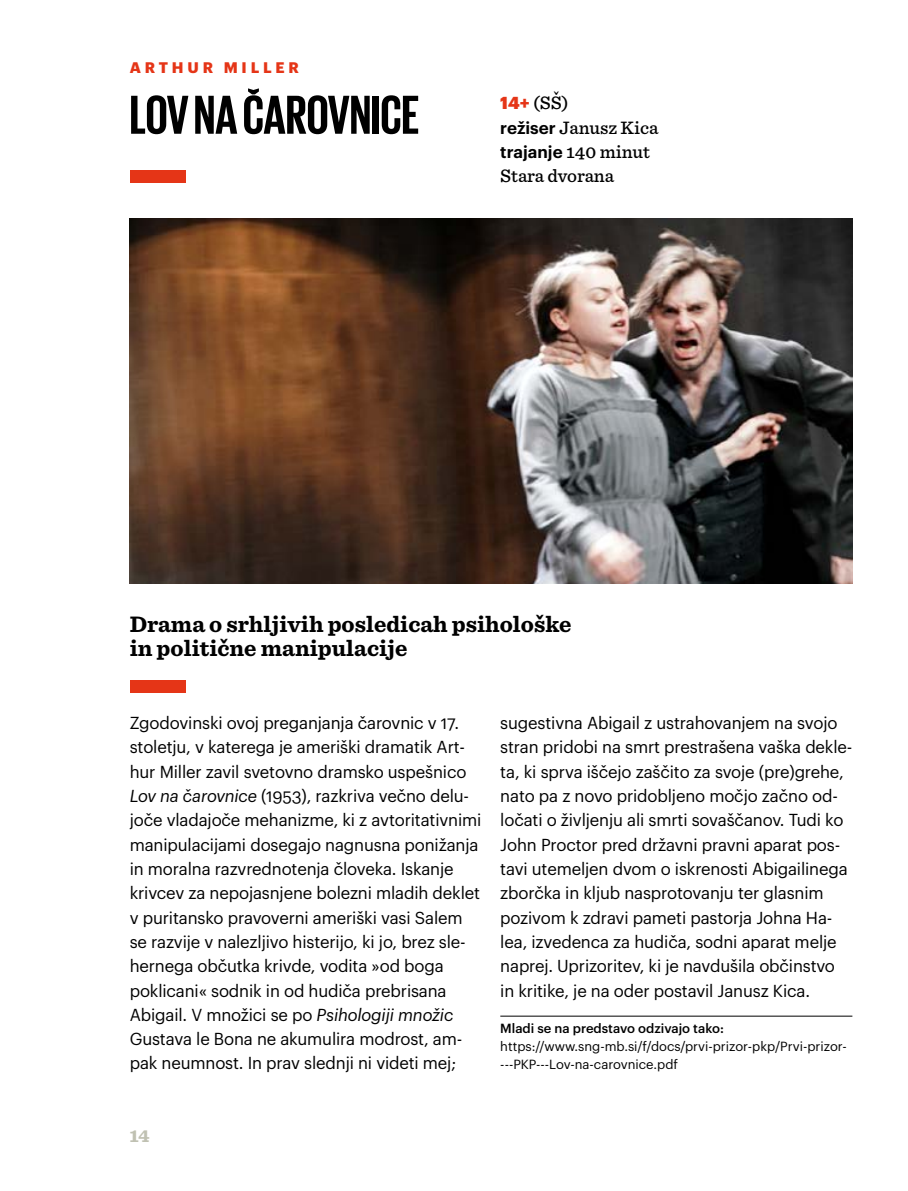
<style>
.page{position:relative;width:908px;height:1191px;background:#fff}
.page>*{position:absolute;margin:0;border:0;box-sizing:border-box;transform-origin:0 0}
.t1{font:700 56px "Giorgio Sans";color:#000}
.t2{font:700 23.4px/24.2px "Sentinel";color:#000}
.t3{font:500 18.8px/24.2px "Sentinel";color:#000}
.t4{font:900 18px "Sentinel";color:#c0c1b2}
.t5{font:17px/24.2px "Graphik";letter-spacing:-.01em;color:#000}
.t6{font:600 17px "Graphik";color:#000}
.t7{font:700 15px "Graphik";letter-spacing:.255em;color:#e53517}
.t8{font:13px/18px "Graphik";color:#000}
.t9{font:500 13px "Graphik";color:#000}
.s1{font-family:"Graphik";font-weight:900;font-size:17px;color:#e53517}
.s2{font-family:"Graphik";font-weight:600;font-size:17px}
.s3{font-family:"Sentinel";font-weight:500;font-size:18.8px}
.s4{font-style:italic}
</style>
<div class="page">
<div style="left:130px;top:680px;width:55px;height:12px;background:#e53517"></div>
<img style="left:130px;top:219px;width:722px;height:364px">
<div style="left:130px;top:170px;width:55px;height:12px;background:#e53517"></div>
<hr style="left:500px;top:1015px;width:352px;height:1px;background:#000">
<p class="t7" style="left:130px;top:56px;width:171px">ARTHUR MILLER</p>
<h1 class="t1" style="left:130px;top:87px;width:291px">LOV NA ČAROVNICE</h1>
<p class="t3" style="left:500px;top:90px;width:159px"><span class="s1">14+</span> (SŠ)<br><span class="s2">režiser</span> Janusz Kica</p>
<p class="t6" style="left:500px;top:139px;width:151px">trajanje <span class="s3">140 minut</span></p>
<p class="t3" style="left:500px;top:163px;width:115px">Stara dvorana</p>
<h2 class="t2" style="left:130px;top:611px;width:443px">Drama o srhljivih posledicah psihološke in politične manipulacije</h2>
<p class="t5" style="left:130px;top:709px;width:353px">Zgodovinski ovoj preganjanja čarovnic v 17. stoletju, v katerega je ameriški dramatik Art&shy;hur Miller zavil svetovno dramsko uspešnico <span class="s4">Lov na čarovnice</span> (1953), razkriva večno delu&shy;joče vladajoče mehanizme, ki z avtoritativnimi manipulacijami dosegajo nagnusna ponižanja in moralna razvrednotenja človeka. Iskanje krivcev za nepojasnjene bolezni mladih deklet v puritansko pravoverni ameriški vasi Salem se razvije v nalezljivo histerijo, ki jo, brez sle&shy;hernega občutka krivde, vodita »od boga poklicani« sodnik in od hudiča prebrisana Abigail. V množici se po <span class="s4">Psihologiji množic </span>Gustava le Bona ne akumulira modrost, am&shy;pak neumnost. In prav slednji ni videti mej;</p>
<p class="t5" style="left:500px;top:709px;width:353px">sugestivna Abigail z ustrahovanjem na svojo stran pridobi na smrt prestrašena vaška dekle&shy;ta, ki sprva iščejo zaščito za svoje (pre)grehe, nato pa z novo pridobljeno močjo začno od&shy;ločati o življenju ali smrti sovaščanov. Tudi ko John Proctor pred državni pravni aparat pos&shy;tavi utemeljen dvom o iskrenosti Abigailinega zborčka in kljub nasprotovanju ter glasnim pozivom k zdravi pameti pastorja Johna Ha&shy;lea, izvedenca za hudiča, sodni aparat melje naprej. Uprizoritev, ki je navdušila občinstvo in kritike, je na oder postavil Janusz Kica.</p>
<p class="t9" style="left:500px;top:1018px;width:225px">Mladi se na predstavo odzivajo tako:</p>
<p class="t8" style="left:500px;top:1036px;width:348px">https://www.sng-mb.si/f/docs/prvi-prizor-pkp/Prvi-prizor----PKP---Lov-na-carovnice.pdf</p>
<p class="t4" style="left:130px;top:1122px;width:21px">14</p>
</div>
